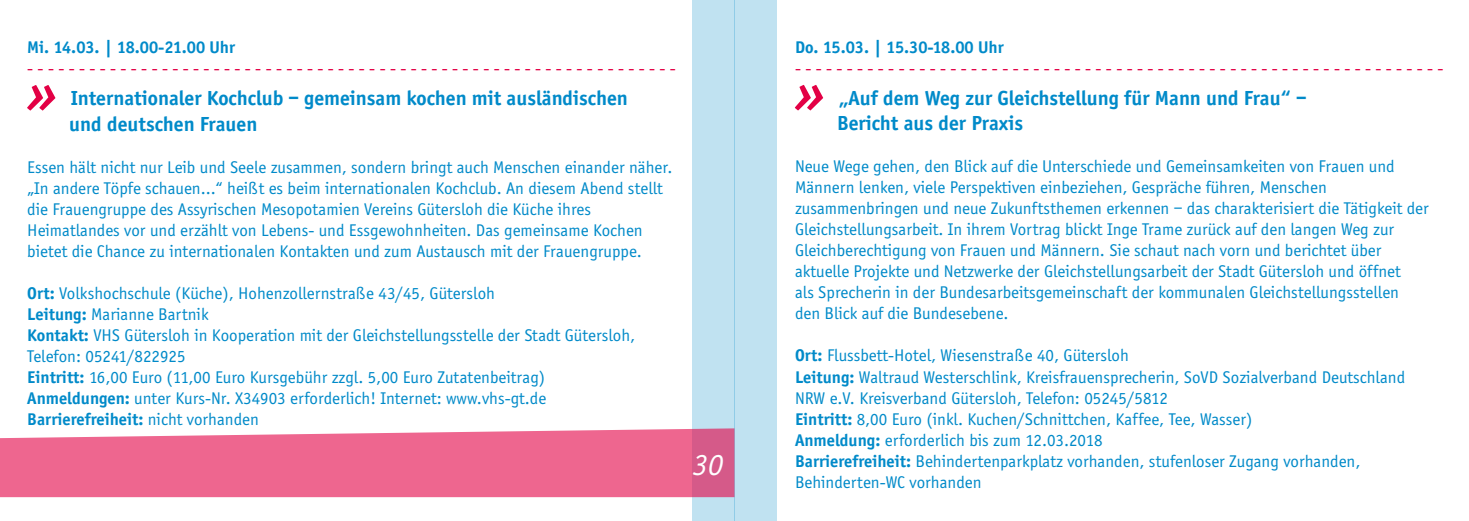
<style>
.page{position:relative;width:1469px;height:521px;background:#fff}
.page>*{position:absolute;margin:0;border:0;box-sizing:border-box;transform-origin:0 0}
.t1{font:italic 700 52.5px "Officina Serif";color:#e30045}
.t2{font:italic 31.5px "Officina Serif";color:#fff}
.t3{font:700 21px/25.2px "Officina Sans";color:#008ac9}
.t4{font:17.5px/21px "Officina Sans";color:#008ac9}
.t5{font:17.5px "Officina Sans";color:#e30045}
.t6{font:700 17.5px "Officina Sans";color:#008ac9}
.s1{font-weight:700}
</style>
<div class="page">
<div style="left:692px;top:0;width:42px;height:521px;background:#c0e2f1"></div>
<div style="left:734px;top:0;width:42px;height:521px;background:#c0e2f1"></div>
<svg style="left:0;top:428px;width:734px;height:69px;fill:#ee668f"></svg>
<p class="t6" style="left:27px;top:36px;width:209px">Mi. 14.03. | 18.00-21.00 Uhr</p>
<p class="t5" style="left:27px;top:58px;width:650px">- - - - - - - - - - - - - - - - - - - - - - - - - - - - - - - - - - - - - - - - - - - - - - - - - - - - - - - - - - - - - - -</p>
<h1 class="t1" style="left:27px;top:62px;width:32px">»</h1>
<p class="t3" style="left:69px;top:86px;width:560px">Internationaler Kochclub – gemeinsam kochen mit ausländischen und deutschen Frauen</p>
<p class="t4" style="left:27px;top:156px;width:646px">Essen hält nicht nur Leib und Seele zusammen, sondern bringt auch Menschen einander näher. „In andere Töpfe schauen...“ heißt es beim internationalen Kochclub. An diesem Abend stellt die Frauengruppe des Assyrischen Mesopotamien Vereins Gütersloh die Küche ihres Heimatlandes vor und erzählt von Lebens- und Essgewohnheiten. Das gemeinsame Kochen bietet die Chance zu internationalen Kontakten und zum Austausch mit der Frauengruppe.</p>
<p class="t4" style="left:27px;top:282px;width:609px"><span class="s1">Ort:</span> Volkshochschule (Küche), Hohenzollernstraße 43/45, Gütersloh<br><span class="s1">Leitung:</span> Marianne Bartnik<br><span class="s1">Kontakt:</span> VHS Gütersloh in Kooperation mit der Gleichstellungsstelle der Stadt Gütersloh, Telefon: 05241/822925<br><span class="s1">Eintritt:</span> 16,00 Euro (11,00 Euro Kursgebühr zzgl. 5,00 Euro Zutatenbeitrag)<br><span class="s1">Anmeldungen:</span> unter Kurs-Nr. X34903 erforderlich! Internet: www.vhs-gt.de <span class="s1">Barrierefreiheit:</span> nicht vorhanden</p>
<h2 class="t2" style="left:693px;top:447px;width:32px">30</h2>
<p class="t6" style="left:795px;top:36px;width:210px">Do. 15.03. | 15.30-18.00 Uhr</p>
<p class="t5" style="left:795px;top:58px;width:650px">- - - - - - - - - - - - - - - - - - - - - - - - - - - - - - - - - - - - - - - - - - - - - - - - - - - - - - - - - - - - - - -</p>
<h1 class="t1" style="left:795px;top:62px;width:32px">»</h1>
<p class="t3" style="left:837px;top:85px;width:471px">„Auf dem Weg zur Gleichstellung für Mann und Frau“ –<br>Bericht aus der Praxis</p>
<p class="t4" style="left:795px;top:156px;width:635px">Neue Wege gehen, den Blick auf die Unterschiede und Gemeinsamkeiten von Frauen und Männern lenken, viele Perspektiven einbeziehen, Gespräche führen, Menschen zusammenbringen und neue Zukunftsthemen erkennen – das charakterisiert die Tätigkeit der Gleichstellungsarbeit. In ihrem Vortrag blickt Inge Trame zurück auf den langen Weg zur Gleichberechtigung von Frauen und Männern. Sie schaut nach vorn und berichtet über aktuelle Projekte und Netzwerke der Gleichstellungsarbeit der Stadt Gütersloh und öffnet<br>als Sprecherin in der Bundesarbeitsgemeinschaft der kommunalen Gleichstellungsstellen<br>den Blick auf die Bundesebene.</p>
<p class="t4" style="left:795px;top:345px;width:611px"><span class="s1">Ort:</span> Flussbett-Hotel, Wiesenstraße 40, Gütersloh<br><span class="s1">Leitung:</span> Waltraud Westerschlink, Kreisfrauensprecherin, SoVD Sozialverband Deutschland NRW e.V. Kreisverband Gütersloh, Telefon: 05245/5812<br><span class="s1">Eintritt:</span> 8,00 Euro (inkl. Kuchen/Schnittchen, Kaffee, Tee, Wasser)<br><span class="s1">Anmeldung:</span> erforderlich bis zum 12.03.2018<br><span class="s1">Barrierefreiheit:</span> Behindertenparkplatz vorhanden, stufenloser Zugang vorhanden, Behinderten-WC vorhanden</p>
</div>
